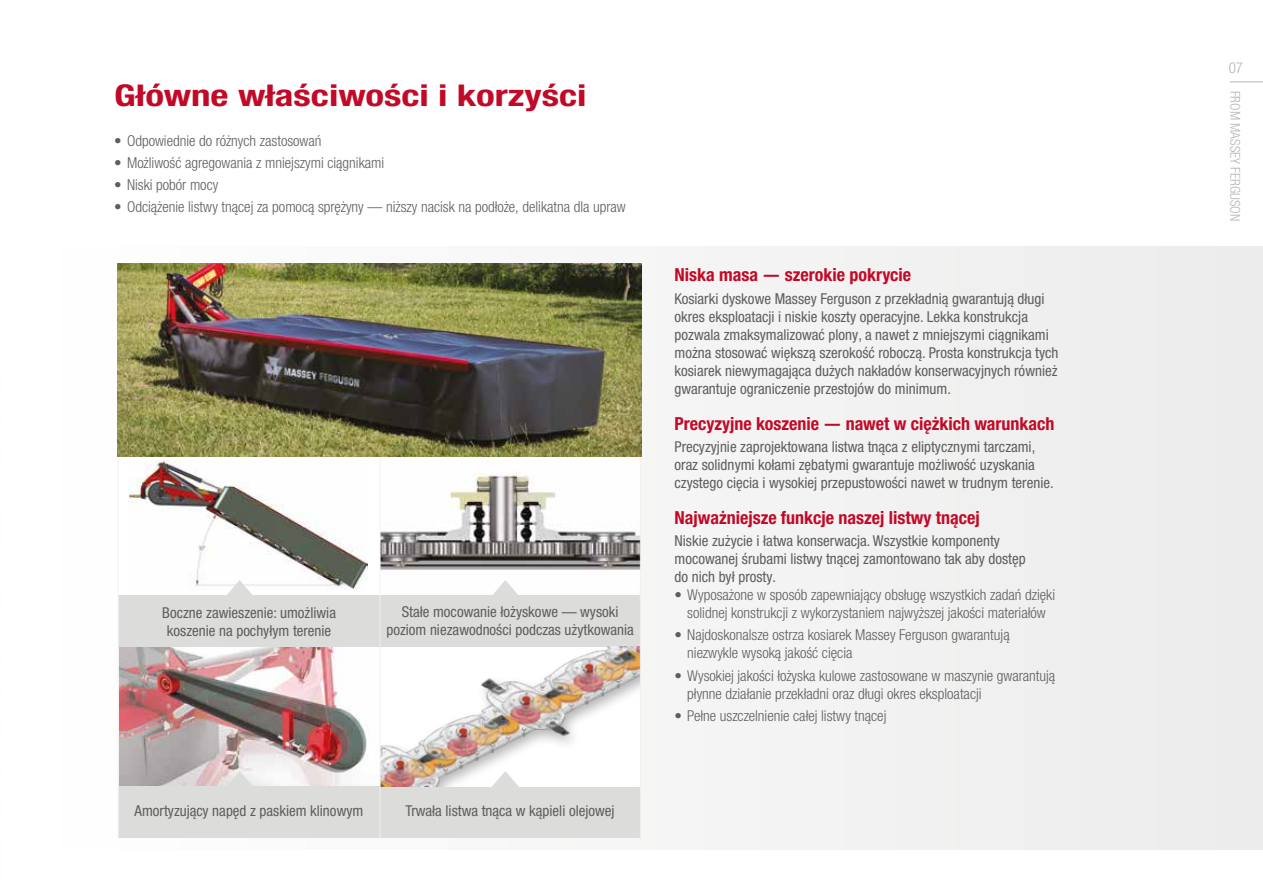
<style>
.page{position:relative;width:1263px;height:893px;background:#fff}
.page>*{position:absolute;margin:0;border:0;box-sizing:border-box;transform-origin:0 0}
.t1{font:700 condensed 30px "Helvetica Neue LTW1 G";color:#c10a27;scale:1.3 1}
.t2{font:700 condensed 18px "Helvetica Neue LTW1 G";color:#c10a27}
.t3{font:condensed 15px/18px "Helvetica Neue LTW1 G";color:#5f5e5e}
.t4{font:300 condensed 15px/18px "Helvetica Neue LTW1 G";color:#5f5e5e}
.t5{font:300 condensed 15px "Helvetica Neue LTW1 G";color:#b6b5b5}
.t6{font:300 condensed 13.5px "Helvetica Neue LTW1 G";color:#b6b5b5}
</style>
<div class="page">
<div style="left:60px;top:246px;width:1203px;height:603px;background:linear-gradient(to right,#fefefe,#ececec)"></div>
<div style="left:118px;top:456px;width:262px;height:140px;background:#fff"></div>
<img style="left:128px;top:460px;width:240px;height:130px">
<img style="left:381px;top:456px;width:259px;height:140px">
<img style="left:120px;top:647px;width:260px;height:139px">
<div style="left:119px;top:596px;width:261px;height:51px;background:#dcdcdb"></div>
<div style="left:119px;top:786px;width:261px;height:51px;background:#dcdcdb"></div>
<div style="left:378px;top:596px;width:263px;height:51px;background:#dcdcdb"></div>
<div style="left:378px;top:786px;width:263px;height:51px;background:#dcdcdb"></div>
<div style="left:380px;top:647px;width:261px;height:139px;background:#000;opacity:.3"></div>
<hr style="left:380px;top:456px;width:1px;height:381px;background:#f1f1f1">
<hr style="left:118px;top:456px;width:1px;height:381px;background:#f1f1f1">
<hr style="left:640px;top:456px;width:1px;height:381px;background:#f1f1f1">
<svg style="left:225px;top:580px;width:29px;height:16px"></svg>
<svg style="left:225px;top:771px;width:29px;height:15px"></svg>
<svg style="left:491px;top:580px;width:29px;height:16px"></svg>
<svg style="left:491px;top:771px;width:29px;height:16px"></svg>
<img style="left:117px;top:264px;width:524px;height:192px">
<hr style="left:1230px;top:81px;width:33px;height:1px;background:#b6b5b5">
<h1 class="t1" style="left:114px;top:78px;width:365px">Główne właściwości i korzyści</h1>
<p class="t4" style="left:114px;top:132px;width:209px">• Odpowiednie do różnych zastosowań</p>
<p class="t4" style="left:114px;top:154px;width:271px">• Możliwość agregowania z mniejszymi ciągnikami</p>
<p class="t4" style="left:114px;top:176px;width:106px">• Niski pobór mocy</p>
<p class="t4" style="left:114px;top:198px;width:513px">• Odciążenie listwy tnącej za pomocą sprężyny — niższy nacisk na podłoże, delikatna dla upraw</p>
<p class="t3" style="left:162px;top:603px;width:175px;text-align:center">Boczne zawieszenie: umożliwia koszenie na pochyłym terenie</p>
<p class="t3" style="left:386px;top:603px;width:249px;text-align:center">Stałe mocowanie łożyskowe — wysoki poziom niezawodności podczas użytkowania</p>
<p class="t3" style="left:135px;top:801px;width:230px">Amortyzujący napęd z paskiem klinowym</p>
<p class="t3" style="left:406px;top:801px;width:211px">Trwała listwa tnąca w kąpieli olejowej</p>
<p class="t2" style="left:674px;top:264px;width:238px">Niska masa — szerokie pokrycie</p>
<p class="t3" style="left:674px;top:289px;width:385px">Kosiarki dyskowe Massey Ferguson z przekładnią gwarantują długi okres eksploatacji i niskie koszty operacyjne. Lekka konstrukcja pozwala zmaksymalizować plony, a nawet z mniejszymi ciągnikami można stosować większą szerokość roboczą. Prosta konstrukcja tych kosiarek niewymagająca dużych nakładów konserwacyjnych również gwarantuje ograniczenie przestojów do minimum.</p>
<p class="t2" style="left:674px;top:412px;width:381px">Precyzyjne koszenie — nawet w ciężkich warunkach</p>
<p class="t3" style="left:674px;top:438px;width:381px">Precyzyjnie zaprojektowana listwa tnąca z eliptycznymi tarczami, oraz solidnymi kołami zębatymi gwarantuje możliwość uzyskania czystego cięcia i wysokiej przepustowości nawet w trudnym terenie.</p>
<p class="t2" style="left:674px;top:507px;width:307px">Najważniejsze funkcje naszej listwy tnącej</p>
<p class="t3" style="left:674px;top:532px;width:353px">Niskie zużycie i łatwa konserwacja. Wszystkie komponenty mocowanej śrubami listwy tnącej zamontowano tak aby dostęp do nich był prosty.</p>
<p class="t4" style="left:674px;top:586px;width:382px;text-align:center">• Wyposażone w sposób zapewniający obsługę wszystkich zadań dzięki solidnej konstrukcji z wykorzystaniem najwyższej jakości materiałów</p>
<p class="t4" style="left:687px;top:626px;width:324px;text-indent:-13px">• Najdoskonalsze ostrza kosiarek Massey Ferguson gwarantują niezwykle wysoką jakość cięcia</p>
<p class="t4" style="left:687px;top:666px;width:369px;text-indent:-13px">• Wysokiej jakości łożyska kulowe zastosowane w maszynie gwarantują płynne działanie przekładni oraz długi okres eksploatacji</p>
<p class="t4" style="left:674px;top:707px;width:213px">• Pełne uszczelnienie całej listwy tnącej</p>
<p class="t5" style="left:1229px;top:59px;width:16px">07</p>
<p class="t6" style="left:1243px;top:91px;width:132px;rotate:90deg">FROM MASSEY FERGUSON</p>
</div>
